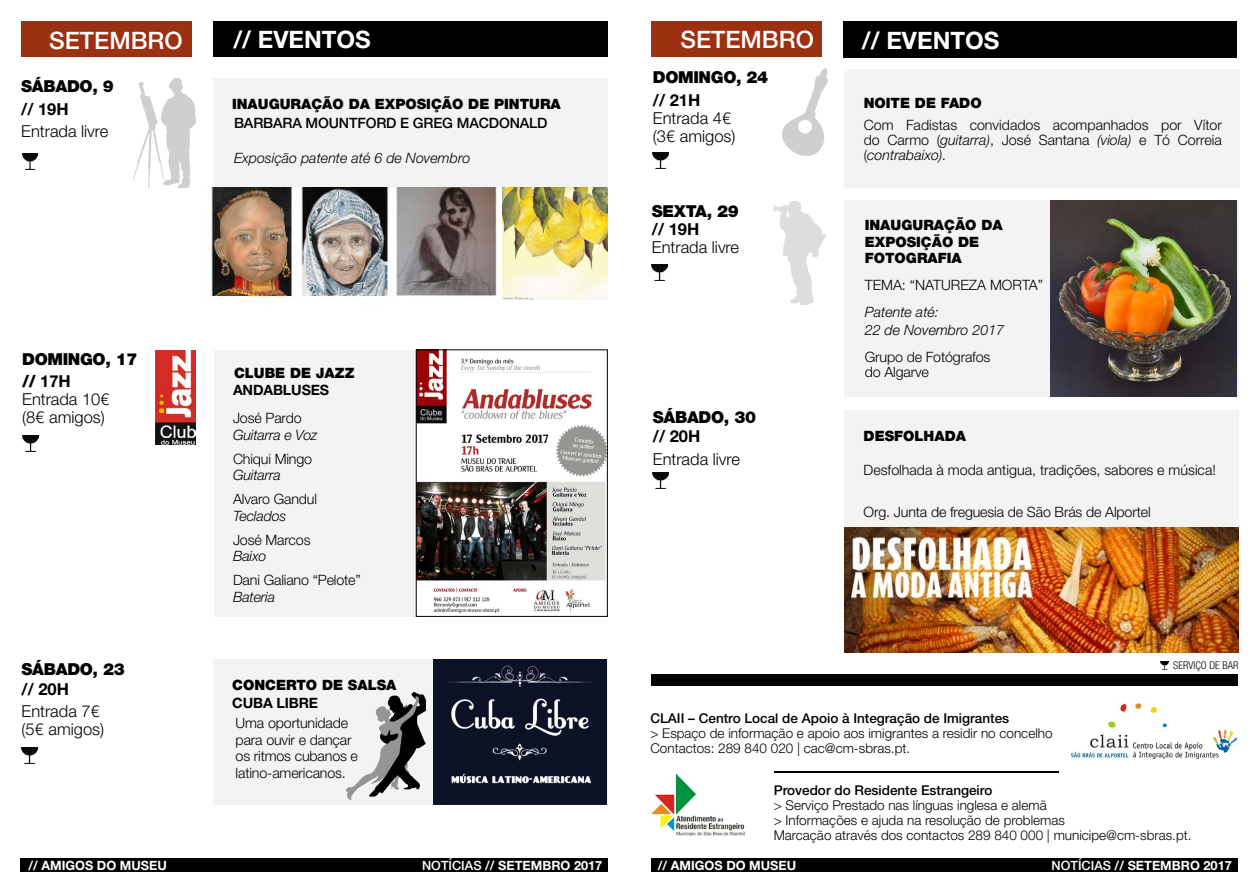
<style>
.page{position:relative;width:1259px;height:893px;background:#fff}
.page>*{position:absolute;margin:0;border:0;box-sizing:border-box;transform-origin:0 0}
.t1{font:700 24px "Helvetica Neue";color:#fff}
.t2{font:500 24px "Helvetica Neue";color:#fff}
.t3{font:300 16.5px/18px "Helvetica Neue";color:#000}
.t4{font:900 16.5px/22.5px "Helvetica Neue";letter-spacing:-.02em;color:#000}
.t5{font:700 16.5px "Helvetica Neue";color:#000}
.t6{font:300 14.25px/15px "Helvetica Neue";color:#000}
.t7{font:300 14.25px/16.5px "Helvetica Neue";letter-spacing:-.01em;color:#000101}
.t8{font:900 14.25px/16.5px "Helvetica Neue";color:#000}
.t9{font:italic 300 14.25px/18px "Helvetica Neue";color:#000}
.t10{font:italic 300 14.25px "Helvetica Neue";letter-spacing:-.01em;color:#000101}
.t11{font:500 14.25px "Helvetica Neue";letter-spacing:-.01em;color:#000101}
.t12{font:700 14.25px "Helvetica Neue";letter-spacing:-.01em;color:#000101}
.t13{font:300 13.5px/15px "Helvetica Neue";color:#000}
.t14{font:500 13.5px "Helvetica Neue";color:#000}
.t15{font:700 12.75px "Helvetica Neue";color:#fff}
.t16{font:300 condensed 10.65px "Helvetica Neue";color:#000}
.s1{font-weight:700}
.s2{font-style:italic}
.s3{font-weight:500}
</style>
<div class="page">
<div style="left:651px;top:674px;width:586px;height:12px;background:#000"></div>
<div style="left:21px;top:21px;width:170px;height:36px;background:#9c3111"></div>
<div style="left:214px;top:21px;width:394px;height:36px;background:#000"></div>
<div style="left:651px;top:21px;width:170px;height:35px;background:#9c3111"></div>
<div style="left:843px;top:21px;width:394px;height:37px;background:#000"></div>
<svg style="left:1160px;top:661px;width:8px;height:8px"></svg>
<div style="left:651px;top:858px;width:586px;height:14px;background:#000"></div>
<div style="left:21px;top:858px;width:587px;height:14px;background:#000"></div>
<img style="left:1071px;top:703px;width:166px;height:55px">
<img style="left:651px;top:773px;width:94px;height:62px">
<hr style="left:773px;top:771px;width:285px;height:1px;background:#000">
<div style="left:213px;top:79px;width:395px;height:108px;background:#f3f3f3"></div>
<img style="left:22px;top:153px;width:16px;height:16px">
<div style="left:844px;top:200px;width:395px;height:197px;background:#f3f3f3"></div>
<img style="left:652px;top:265px;width:16px;height:16px">
<img style="left:773px;top:202px;width:52px;height:102px">
<div style="left:213px;top:659px;width:394px;height:145px;background:#f3f3f3"></div>
<img style="left:21px;top:747px;width:16px;height:16px">
<img style="left:1050px;top:201px;width:187px;height:196px">
<img style="left:134px;top:79px;width:61px;height:108px">
<div style="left:214px;top:350px;width:205px;height:266px;background:#f3f3f3"></div>
<img style="left:22px;top:436px;width:16px;height:16px">
<img style="left:156px;top:351px;width:39px;height:94px">
<img style="left:418px;top:352px;width:187px;height:263px">
<div style="left:416px;top:350px;width:191px;height:267px;border:1px solid #000"></div>
<img style="left:346px;top:691px;width:79px;height:108px">
<div style="left:844px;top:410px;width:394px;height:142px;background:#f3f3f3"></div>
<img style="left:652px;top:472px;width:16px;height:16px">
<img style="left:844px;top:528px;width:394px;height:125px">
<img style="left:433px;top:659px;width:173px;height:145px">
<div style="left:845px;top:69px;width:395px;height:118px;background:#f3f3f3"></div>
<img style="left:782px;top:69px;width:45px;height:87px">
<img style="left:653px;top:153px;width:16px;height:16px">
<img style="left:210px;top:187px;width:286px;height:111px">
<img style="left:503px;top:188px;width:104px;height:111px">
<h1 class="t2" style="left:680px;top:25px;width:135px">SETEM BRO</h1>
<h1 class="t2" style="left:49px;top:26px;width:135px">SETEM BRO</h1>
<h1 class="t1" style="left:233px;top:25px;width:139px">// EVENTOS</h1>
<h1 class="t1" style="left:862px;top:25px;width:139px">// EVENTOS</h1>
<p class="t4" style="left:21px;top:75px;width:94px">SÁBADO, 9</p>
<p class="t5" style="left:21px;top:99px;width:49px">// 19H</p>
<p class="t3" style="left:21px;top:122px;width:89px">Entrada livre</p>
<p class="t4" style="left:22px;top:348px;width:117px">DOMINGO, 17 // <span class="s1">17H</span></p>
<p class="t3" style="left:22px;top:390px;width:89px">Entrada 10€ (8€ amigos)</p>
<p class="t4" style="left:22px;top:658px;width:105px">SÁBADO, 23</p>
<p class="t5" style="left:22px;top:678px;width:49px">// 20H</p>
<p class="t3" style="left:22px;top:702px;width:84px">Entrada 7€ (5€ amigos)</p>
<p class="t8" style="left:232px;top:96px;width:17px">INAUGURA</p>
<p class="t8" style="left:311px;top:96px;width:204px">ÇÃO DA EXPOSI ÇÃO DE PINTURA</p>
<p class="t11" style="left:234px;top:114px;width:21px">Barbara</p>
<p class="t11" style="left:305px;top:114px;width:34px">MOunt</p>
<p class="t11" style="left:357px;top:114px;width:133px">ford e Greg MAcDona</p>
<p class="t11" style="left:529px;top:114px;width:20px">ld</p>
<p class="t9" style="left:234px;top:148px;width:238px">Exposição patente até 6 de Novembro</p>
<p class="t8" style="left:234px;top:365px;width:122px">CLUBE DE JAZZ</p>
<p class="t12" style="left:233px;top:381px;width:98px">ANDABLUSES</p>
<p class="t7" style="left:233px;top:410px;width:70px">José Pardo</p>
<p class="t10" style="left:233px;top:426px;width:86px">Guitarra e Voz</p>
<p class="t7" style="left:233px;top:450px;width:81px">Chiqui Mingo</p>
<p class="t10" style="left:233px;top:467px;width:49px">Guitarra</p>
<p class="t7" style="left:233px;top:491px;width:86px">Alvaro Gandul</p>
<p class="t10" style="left:233px;top:507px;width:55px">Teclados</p>
<p class="t7" style="left:233px;top:531px;width:79px">José Marcos</p>
<p class="t10" style="left:233px;top:548px;width:35px">Baixo</p>
<p class="t7" style="left:233px;top:572px;width:129px">Dani Galiano “Pelote”</p>
<p class="t10" style="left:233px;top:588px;width:44px">Bateria</p>
<p class="t8" style="left:232px;top:677px;width:23px">CONCERTO</p>
<p class="t8" style="left:322px;top:677px;width:76px">DE SALSA</p>
<p class="t12" style="left:232px;top:694px;width:87px">CUBA LIBRE</p>
<p class="t7" style="left:236px;top:715px;width:124px">Uma oportunidade para ouvir e dançar os ritmos cubanos e latino-americanos.</p>
<p class="t4" style="left:653px;top:66px;width:117px">DOMINGO, 24</p>
<p class="t5" style="left:653px;top:89px;width:49px">// 21H</p>
<p class="t3" style="left:653px;top:108px;width:84px">Entrada 4€ (3€ amigos)</p>
<p class="t4" style="left:652px;top:200px;width:88px">SEXTA, 29</p>
<p class="t5" style="left:652px;top:219px;width:49px">// 19H</p>
<p class="t3" style="left:652px;top:238px;width:89px">Entrada livre</p>
<p class="t4" style="left:653px;top:405px;width:105px">SÁBADO, 30</p>
<p class="t5" style="left:653px;top:426px;width:49px">// 20H</p>
<p class="t3" style="left:653px;top:449px;width:89px">Entrada livre</p>
<p class="t8" style="left:863px;top:95px;width:120px">NOITE DE FADO</p>
<p class="t6" style="left:863px;top:118px;width:360px;text-align:justify">Com Fadistas convidados acompanhados por Vítor do Carmo (<span class="s2">guitarra)</span>, José Santana <span class="s2">(viola)</span> e Tó Correia (<span class="s2">contrabaixo).</span></p>
<p class="t8" style="left:864px;top:217px;width:128px;text-indent:79px">ÇÃO DA<br>EXPOSI ÇÃO DE<br>FOTOGRAFIA</p>
<p class="t6" style="left:864px;top:277px;width:180px">TEMA: “Natureza mo rta”</p>
<p class="t9" style="left:864px;top:303px;width:141px">Patente até:<br>22 de Novembro 2017</p>
<p class="t6" style="left:864px;top:349px;width:127px">Grupo de Fotógrafos do Algarve</p>
<p class="t8" style="left:864px;top:217px;width:17px">INAUGURA</p>
<p class="t8" style="left:863px;top:428px;width:104px">DESFOLHADA</p>
<p class="t6" style="left:863px;top:462px;width:354px">Desfolhada à moda antigua, tradições, sabores e música!</p>
<p class="t6" style="left:863px;top:504px;width:289px">Org. Junta de freguesia de São Brás de Alportel</p>
<p class="t16" style="left:1173px;top:659px;width:67px">SERVIÇO DE BAR</p>
<p class="t14" style="left:650px;top:710px;width:360px">CLAII – Centro Local de Apoio à Integração de Imigrantes</p>
<p class="t13" style="left:650px;top:725px;width:404px">&gt; Espaço de informação e apoio aos imigrantes a residir no concelho<br>Contactos: 289 840 020 | cac@cm-sbras.pt.</p>
<p class="t14" style="left:773px;top:782px;width:220px">Provedor do Residente Estrangeiro</p>
<p class="t13" style="left:773px;top:798px;width:419px">&gt; Serviço Prestado nas línguas inglesa e alemã<br>&gt; Informações e ajuda na resolução de problemas<br>Marcação através dos contactos 289 840 000 | municipe@cm-sbras.pt.</p>
<p class="t15" style="left:28px;top:858px;width:140px">// AMIGOS DO MUSEU</p>
<p class="t15" style="left:422px;top:858px;width:182px"><span class="s3">NOTÍCIAS</span> // SETEMBRO 2017</p>
<p class="t15" style="left:658px;top:858px;width:140px">// AMIGOS DO MUSEU</p>
<p class="t15" style="left:1051px;top:858px;width:182px"><span class="s3">NOTÍCIAS</span> // SETEMBRO 2017</p>
</div>
